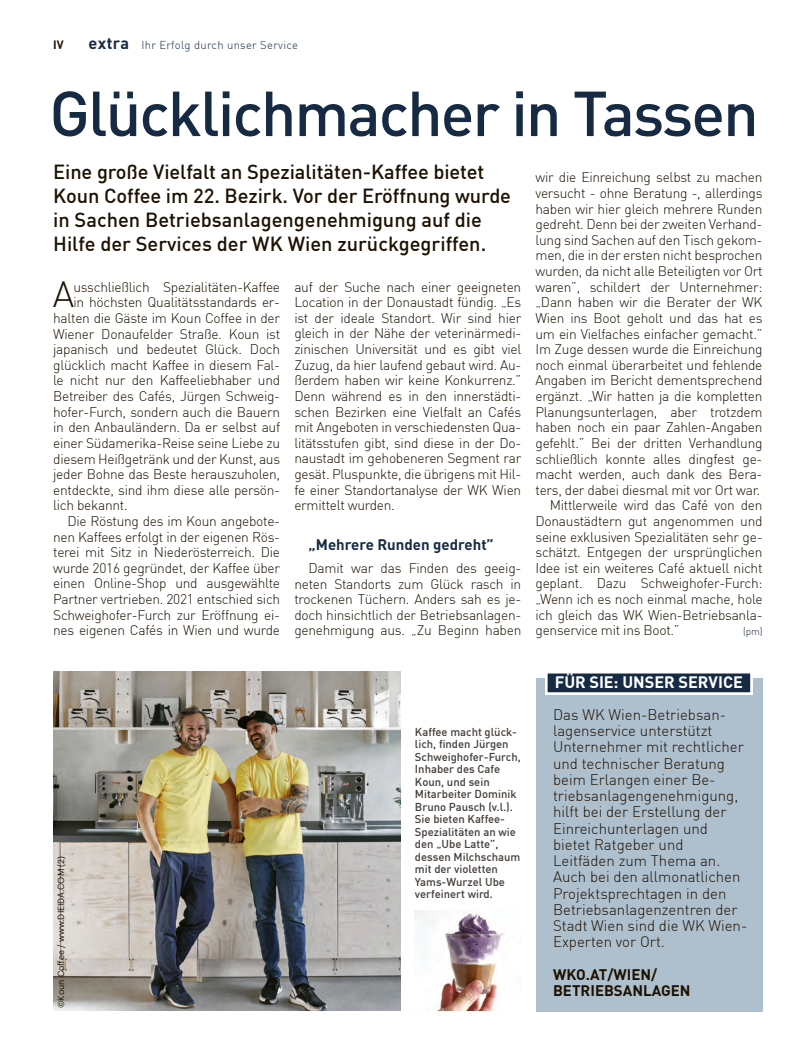
<style>
.page{position:relative;width:798px;height:1063px;background:#fff}
.page>*{position:absolute;margin:0;border:0;box-sizing:border-box;transform-origin:0 0}
.Headline_DIN_groß_Service-blau{font:500 62.5px "DIN";letter-spacing:-.03em;color:#162a43}
.Fließtext_DIN_Initial{font:300 35.75px "DIN";color:#1d1100}
.Vorspann_DIN{font:500 20px/24px "DIN";letter-spacing:-.005em;color:#1d1100}
.Balken_Kategorie_Service-blau{font:700 16.25px "DIN";letter-spacing:-.005em;color:#fff}
.Kasten_Fließtext{font:300 15px/16.2px "DIN";color:#1d1100}
.Kasten_URL_groß{font:700 15px/16.2px "DIN";color:#1d1100}
.Zwischentitel_Service-blau{font:700 15px "DIN";color:#162a43}
.Fließtext_DIN_eingerückt{font:300 13.75px/15.6px "DIN";letter-spacing:-.02em;color:#1d1100;text-align:justify}
.Fließtext_DIN_Initial-2{font:300 13.75px "DIN";letter-spacing:-.02em;color:#1d1100}
.t1{font:700 11.88px "DIN";color:#1d1100}
.Bildtext_grau{font:500 11.25px/12.5px "DIN";color:#433d37}
.t2{font:300 11.25px "DIN";letter-spacing:.025em;color:#162a43}
.Fließtext_DIN_eingerückt-2{font:300 10px "DIN";color:#162a43}
.Fotocredit{font:8.75px "Graphik";color:#1d1100}
.s1{font-weight:700;font-size:16.25px}
</style>
<div class="page">
<img style="left:53px;top:671px;width:347px;height:339px">
<div style="left:535px;top:678px;width:227px;height:334px;background:#aebfce"></div>
<svg style="left:545px;top:673px;width:207px;height:22px"></svg>
<div style="left:547px;top:674px;width:202px;height:18px;background:#162a43"></div>
<img style="left:415px;top:911px;width:89px;height:99px">
<p class="t1" style="left:53px;top:37px;width:12px">IV</p>
<p class="t2" style="left:88px;top:38px;width:211px"><span class="s1">extra</span> Ihr Erfolg durch unser Service</p>
<p class="Headline_DIN_groß_Service-blau" style="left:49px;top:74px;width:710px">Glücklichmacher in Tassen</p>
<p class="Vorspann_DIN" style="left:53px;top:160px;width:459px">Eine große Vielfalt an Spezialitäten-Kaffee bietet Koun Coffee im 22. Bezirk. Vor der Eröffnung wurde in Sachen Betriebsanlagengenehmigung auf die Hilfe der Services der WK Wien zurückgegriffen.</p>
<p class="Fließtext_DIN_eingerückt" style="left:535px;top:169px;width:228px">wir die Einreichung selbst zu machen versucht - ohne Beratung -, allerdings haben wir hier gleich mehrere Runden gedreht. Denn bei der zweiten Verhand&shy;lung sind Sachen auf den Tisch gekom&shy;men, die in der ersten nicht besprochen wurden, da nicht alle Beteiligten vor Ort waren”, schildert der Unternehmer: „Dann haben wir die Berater der WK Wien ins Boot geholt und das hat es um ein Vielfaches einfacher gemacht.” Im Zuge dessen wurde die Einreichung noch einmal überarbeitet und fehlende Angaben im Bericht dementsprechend ergänzt. „Wir hatten ja die kompletten Planungsunterlagen, aber trotzdem haben noch ein paar Zahlen-Angaben gefehlt.” Bei der dritten Verhandlung schließlich konnte alles dingfest ge&shy;macht werden, auch dank des Bera&shy;ters, der dabei diesmal mit vor Ort war.</p>
<p class="Fließtext_DIN_eingerückt" style="left:535px;top:497px;width:228px;text-indent:14px">Mittlerweile wird das Café von den Donaustädtern gut angenommen und seine exklusiven Spezialitäten sehr ge&shy;schätzt. Entgegen der ursprünglichen Idee ist ein weiteres Café aktuell nicht geplant. Dazu Schweighofer-Furch: „Wenn ich es noch einmal mache, hole ich gleich das WK Wien-Betriebsanla&shy;genservice mit ins Boot.”</p>
<p class="Fließtext_DIN_eingerückt" style="left:294px;top:279px;width:228px">auf der Suche nach einer geeigneten Location in der Donaustadt fündig. „Es ist der ideale Standort. Wir sind hier gleich in der Nähe der veterinärmedi&shy;zinischen Universität und es gibt viel Zuzug, da hier laufend gebaut wird. Au&shy;ßerdem haben wir keine Konkurrenz.” Denn während es in den innerstädti&shy;schen Bezirken eine Vielfalt an Cafés mit Angeboten in verschiedensten Qua&shy;litätsstufen gibt, sind diese in der Do&shy;naustadt im gehobeneren Segment rar gesät. Pluspunkte, die übrigens mit Hil&shy;fe einer Standortanalyse der WK Wien ermittelt wurden.</p>
<p class="Zwischentitel_Service-blau" style="left:308px;top:534px;width:187px">„Mehrere Runden gedreht”</p>
<p class="Fließtext_DIN_eingerückt" style="left:294px;top:560px;width:228px;text-indent:14px">Damit war das Finden des geeig&shy;neten Standorts zum Glück rasch in trockenen Tüchern. Anders sah es je&shy;doch hinsichtlich der Betriebsanlagen&shy;genehmigung aus. „Zu Beginn haben</p>
<p class="Fließtext_DIN_Initial" style="left:53px;top:272px;width:23px">A</p>
<p class="Fließtext_DIN_Initial-2" style="left:73px;top:278px;width:208px">usschließlich Spezialitäten-Kaffee</p>
<p class="Fließtext_DIN_Initial-2" style="left:73px;top:294px;width:208px">in höchsten Qualitätsstandards er-</p>
<p class="Fließtext_DIN_Initial-2" style="left:53px;top:310px;width:228px">halten die Gäste im Koun Coffee in der</p>
<p class="Fließtext_DIN_Initial-2" style="left:53px;top:325px;width:228px">Wiener Donaufelder Straße. Koun ist</p>
<p class="Fließtext_DIN_Initial-2" style="left:53px;top:341px;width:228px">japanisch und bedeutet Glück. Doch</p>
<p class="Fließtext_DIN_Initial-2" style="left:53px;top:356px;width:228px">glücklich macht Kaffee in diesem Fal-</p>
<p class="Fließtext_DIN_Initial-2" style="left:53px;top:372px;width:228px">le nicht nur den Kaffeeliebhaber und</p>
<p class="Fließtext_DIN_Initial-2" style="left:53px;top:388px;width:228px">Betreiber des Cafés, Jürgen Schweig-</p>
<p class="Fließtext_DIN_Initial-2" style="left:53px;top:403px;width:228px">hofer-Furch, sondern auch die Bauern</p>
<p class="Fließtext_DIN_Initial-2" style="left:53px;top:419px;width:228px">in den Anbauländern. Da er selbst auf</p>
<p class="Fließtext_DIN_Initial-2" style="left:53px;top:435px;width:228px">einer Südamerika-Reise seine Liebe zu</p>
<p class="Fließtext_DIN_Initial-2" style="left:53px;top:450px;width:228px">diesem Heißgetränk und der Kunst, aus</p>
<p class="Fließtext_DIN_Initial-2" style="left:53px;top:466px;width:228px">jeder Bohne das Beste herauszuholen,</p>
<p class="Fließtext_DIN_Initial-2" style="left:53px;top:481px;width:228px">entdeckte, sind ihm diese alle persön-</p>
<p class="Fließtext_DIN_Initial-2" style="left:53px;top:497px;width:76px">lich bekannt.</p>
<p class="Fließtext_DIN_eingerückt" style="left:53px;top:513px;width:228px;text-indent:14px">Die Röstung des im Koun angebote&shy;nen Kaffees erfolgt in der eigenen Rös&shy;terei mit Sitz in Niederösterreich. Die wurde 2016 gegründet, der Kaffee über einen Online-Shop und ausgewählte Partner vertrieben. 2021 entschied sich Schweighofer-Furch zur Eröffnung ei&shy;nes eigenen Cafés in Wien und wurde</p>
<p class="Fließtext_DIN_eingerückt-2" style="left:743px;top:626px;width:21px">(pm)</p>
<p class="Fotocredit" style="left:54px;top:1008px;width:153px;rotate:-90deg">©Koun Coffee / www.DIEIDA.COM (2)</p>
<p class="Bildtext_grau" style="left:415px;top:725px;width:107px">Kaffee macht glück&shy;lich, finden Jürgen<br>Schweighofer-Furch,<br>Inhaber des Cafe<br>Koun, und sein<br>Mitarbeiter Dominik<br>Bruno Pausch (v.l.).<br>Sie bieten Kaffee-<br>Spezialitäten an wie den „Ube Latte”, dessen Milchschaum mit der violetten<br>Yams-Wurzel Ube verfeinert wird.</p>
<p class="Balken_Kategorie_Service-blau" style="left:554px;top:672px;width:190px">FÜR SIE: UNSER SERVICE</p>
<p class="Kasten_Fließtext" style="left:553px;top:706px;width:196px">Das WK Wien-Betriebsan&shy;lagenservice unterstützt<br>Unternehmer mit rechtlicher und technischer Beratung beim Erlangen einer Be&shy;triebsanlagengenehmigung, hilft bei der Erstellung der<br>Einreichunterlagen und bietet Ratgeber und<br>Leitfäden zum Thema an.<br>Auch bei den allmonatlichen<br>Projektsprechtagen in den<br>Betriebsanlagenzentren der<br>Stadt Wien sind die WK Wien-<br>Experten vor Ort.</p>
<p class="Kasten_URL_groß" style="left:553px;top:965px;width:139px">WKO.AT/WIEN/<br>BETRIEBSANLAGEN</p>
</div>
